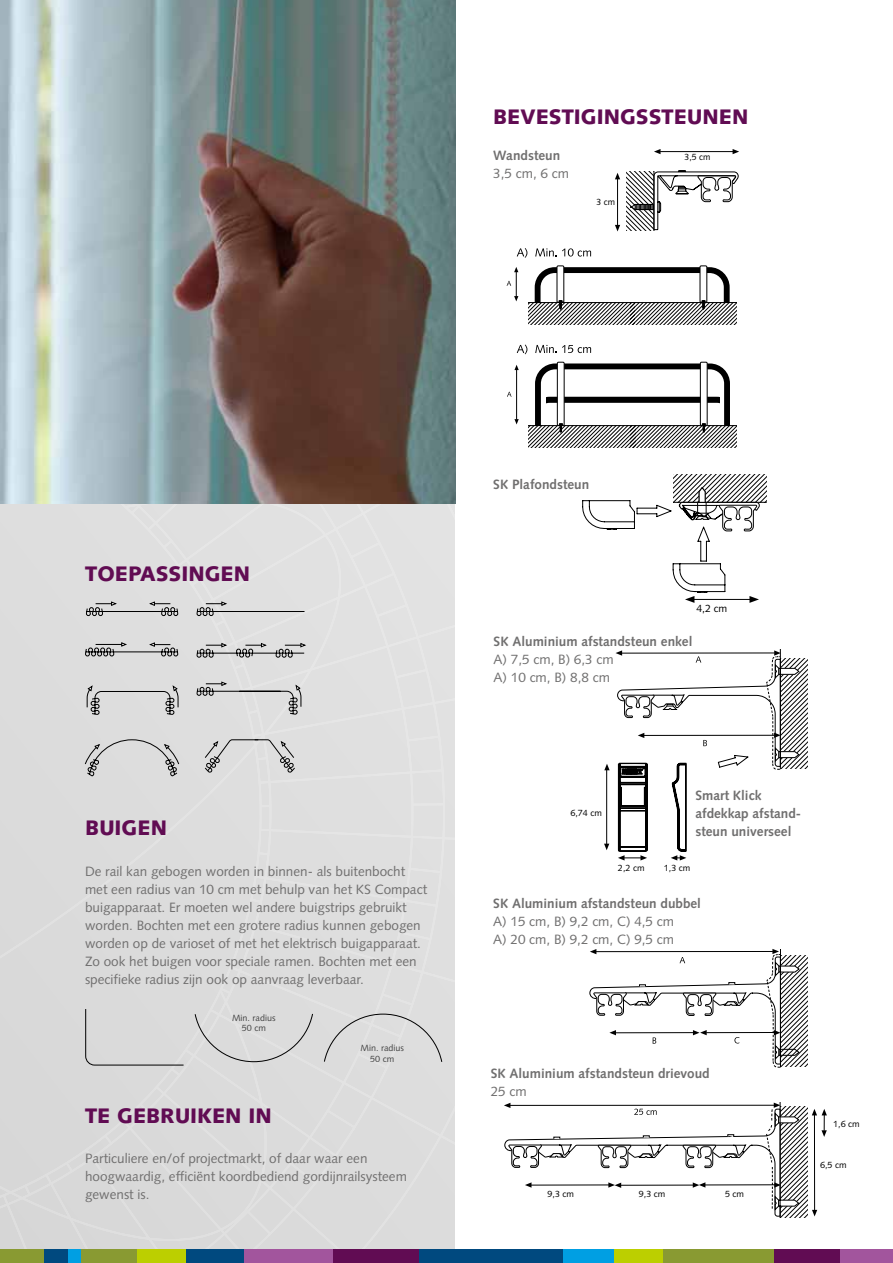
<style>
.page{position:relative;width:893px;height:1263px;background:#fff}
.page>*{position:absolute;margin:0;border:0;box-sizing:border-box;transform-origin:0 0}
.t1{font:900 21px "Syntax";color:#610c53}
.t2{font:13.5px/18px "Syntax";color:#706f6f}
.t3{font:700 13.5px/18px "Syntax";color:#706f6f}
.t4{font:10.5px "Syntax";color:#000}
.t5{font:9px/10.5px "Syntax";color:#000;text-align:center}
</style>
<div class="page">
<div style="left:0;top:504px;width:455px;height:746px;background:#ddd"></div>
<div style="left:243px;top:1250px;width:90px;height:13px;background:#a2559d"></div>
<div style="left:836px;top:1250px;width:57px;height:13px;background:#a2559d"></div>
<div style="left:0;top:1250px;width:44px;height:13px;background:#899a32"></div>
<div style="left:68px;top:1250px;width:13px;height:13px;background:#009fe3"></div>
<div style="left:562px;top:1250px;width:52px;height:13px;background:#009fe3"></div>
<div style="left:186px;top:1250px;width:58px;height:13px;background:#00497f"></div>
<div style="left:418px;top:1250px;width:144px;height:13px;background:#00497f"></div>
<div style="left:44px;top:1250px;width:24px;height:13px;background:#00497f"></div>
<div style="left:333px;top:1250px;width:85px;height:13px;background:#610c53"></div>
<div style="left:774px;top:1250px;width:66px;height:13px;background:#610c53"></div>
<div style="left:81px;top:1250px;width:57px;height:13px;background:#899a32"></div>
<div style="left:662px;top:1250px;width:112px;height:13px;background:#899a32"></div>
<div style="left:138px;top:1250px;width:48px;height:13px;background:#bccf00"></div>
<div style="left:614px;top:1250px;width:49px;height:13px;background:#bccf00"></div>
<svg style="left:85px;top:739px;width:94px;height:37px"></svg>
<svg style="left:85px;top:601px;width:221px;height:114px"></svg>
<img style="left:0;top:0;width:455px;height:504px">
<svg style="left:205px;top:739px;width:90px;height:34px"></svg>
<div style="left:324px;top:1014px;width:118px;height:48px;background:#ddd"></div>
<div style="left:195px;top:1013px;width:118px;height:49px;background:#dcdcdc"></div>
<div style="left:85px;top:1008px;width:99px;height:57px;background:#dadada"></div>
<svg style="left:733px;top:149px;width:6px;height:5px"></svg>
<svg style="left:654px;top:149px;width:6px;height:5px"></svg>
<hr style="left:660px;top:151px;width:73px;height:1px;background:#000">
<svg style="left:615px;top:173px;width:5px;height:6px"></svg>
<svg style="left:615px;top:225px;width:5px;height:6px"></svg>
<hr style="left:617px;top:179px;width:1px;height:46px;background:#000">
<svg style="left:626px;top:170px;width:113px;height:60px"></svg>
<svg style="left:582px;top:475px;width:185px;height:128px"></svg>
<svg style="left:604px;top:649px;width:204px;height:211px"></svg>
<svg style="left:589px;top:949px;width:219px;height:118px"></svg>
<svg style="left:504px;top:1102px;width:323px;height:115px"></svg>
<svg style="left:535px;top:345px;width:56px;height:8px"></svg>
<svg style="left:517px;top:344px;width:10px;height:10px"></svg>
<svg style="left:535px;top:248px;width:56px;height:9px"></svg>
<svg style="left:517px;top:248px;width:10px;height:10px"></svg>
<div style="left:700px;top:266px;width:7px;height:37px;border:1px solid #000"></div>
<div style="left:557px;top:266px;width:7px;height:37px;border:1px solid #000"></div>
<svg style="left:507px;top:267px;width:11px;height:34px"></svg>
<svg style="left:528px;top:267px;width:208px;height:58px"></svg>
<hr style="left:516px;top:370px;width:1px;height:49px;background:#000">
<svg style="left:514px;top:365px;width:5px;height:5px"></svg>
<svg style="left:514px;top:419px;width:5px;height:5px"></svg>
<hr style="left:528px;top:425px;width:209px;height:1px;background:#000">
<div style="left:700px;top:362px;width:7px;height:64px;border:1px solid #000"></div>
<div style="left:557px;top:362px;width:7px;height:64px;border:1px solid #000"></div>
<svg style="left:507px;top:392px;width:5px;height:5px"></svg>
<svg style="left:529px;top:363px;width:208px;height:85px"></svg>
<h1 class="t1" style="left:493px;top:104px;width:257px">BEVESTIGINGSSTEUNEN</h1>
<p class="t3" style="left:493px;top:146px;width:69px">Wandsteun</p>
<p class="t2" style="left:493px;top:164px;width:77px">3,5 cm, 6 cm</p>
<p class="t5" style="left:684px;top:152px;width:27px">3,5 cm</p>
<p class="t5" style="left:596px;top:197px;width:20px">3 cm</p>
<h1 class="t1" style="left:85px;top:561px;width:166px">TOEPASSINGEN</h1>
<h1 class="t1" style="left:85px;top:815px;width:84px">BUIGEN</h1>
<p class="t2" style="left:85px;top:862px;width:344px">De rail kan gebogen worden in binnen- als buitenbocht met een radius van 10 cm met behulp van het KS Compact buigapparaat. Er moeten wel andere buigstrips gebruikt worden. Bochten met een grotere radius kunnen gebogen worden op de varioset of met het elektrisch buigapparaat.<br>Zo ook het buigen voor speciale ramen. Bochten met een specifieke radius zijn ook op aanvraag leverbaar.</p>
<p class="t5" style="left:232px;top:1012px;width:45px">Min. radius<br>50 cm</p>
<p class="t5" style="left:360px;top:1043px;width:45px">Min. radius<br>50 cm</p>
<h1 class="t1" style="left:85px;top:1103px;width:188px">TE GEBRUIKEN IN</h1>
<p class="t2" style="left:85px;top:1149px;width:323px">Particuliere en/of projectmarkt, of daar waar een hoogwaardig, efficiënt koordbediend gordijnrailsysteem gewenst is.</p>
<p class="t3" style="left:493px;top:475px;width:98px">SK Plafondsteun</p>
<p class="t4" style="left:696px;top:602px;width:32px">4,2 cm</p>
<p class="t3" style="left:494px;top:632px;width:200px">SK Aluminium afstandsteun enkel</p>
<p class="t2" style="left:494px;top:650px;width:122px">A) 7,5 cm, B) 6,3 cm<br>A) 10 cm, B) 8,8 cm</p>
<p class="t5" style="left:570px;top:808px;width:33px">6,74 cm</p>
<p class="t5" style="left:618px;top:862px;width:28px">2,2 cm</p>
<p class="t3" style="left:695px;top:786px;width:107px">Smart Klick afdekkap afstand&shy;steun universeel</p>
<p class="t5" style="left:664px;top:862px;width:28px">1,3 cm</p>
<p class="t3" style="left:493px;top:894px;width:209px">SK Aluminium afstandsteun dubbel</p>
<p class="t2" style="left:493px;top:912px;width:182px">A) 15 cm, B) 9,2 cm, C) 4,5 cm<br>A) 20 cm, B) 9,2 cm, C) 9,5 cm</p>
<p class="t3" style="left:491px;top:1065px;width:221px">SK Aluminium afstandsteun drievoud</p>
<p class="t2" style="left:491px;top:1083px;width:38px">25 cm</p>
<p class="t5" style="left:548px;top:1189px;width:28px">9,3 cm</p>
<p class="t5" style="left:639px;top:1189px;width:28px">9,3 cm</p>
<p class="t5" style="left:725px;top:1189px;width:21px">5 cm</p>
<p class="t5" style="left:833px;top:1118px;width:28px">1,6 cm</p>
<p class="t5" style="left:820px;top:1160px;width:28px">6,5 cm</p>
</div>
